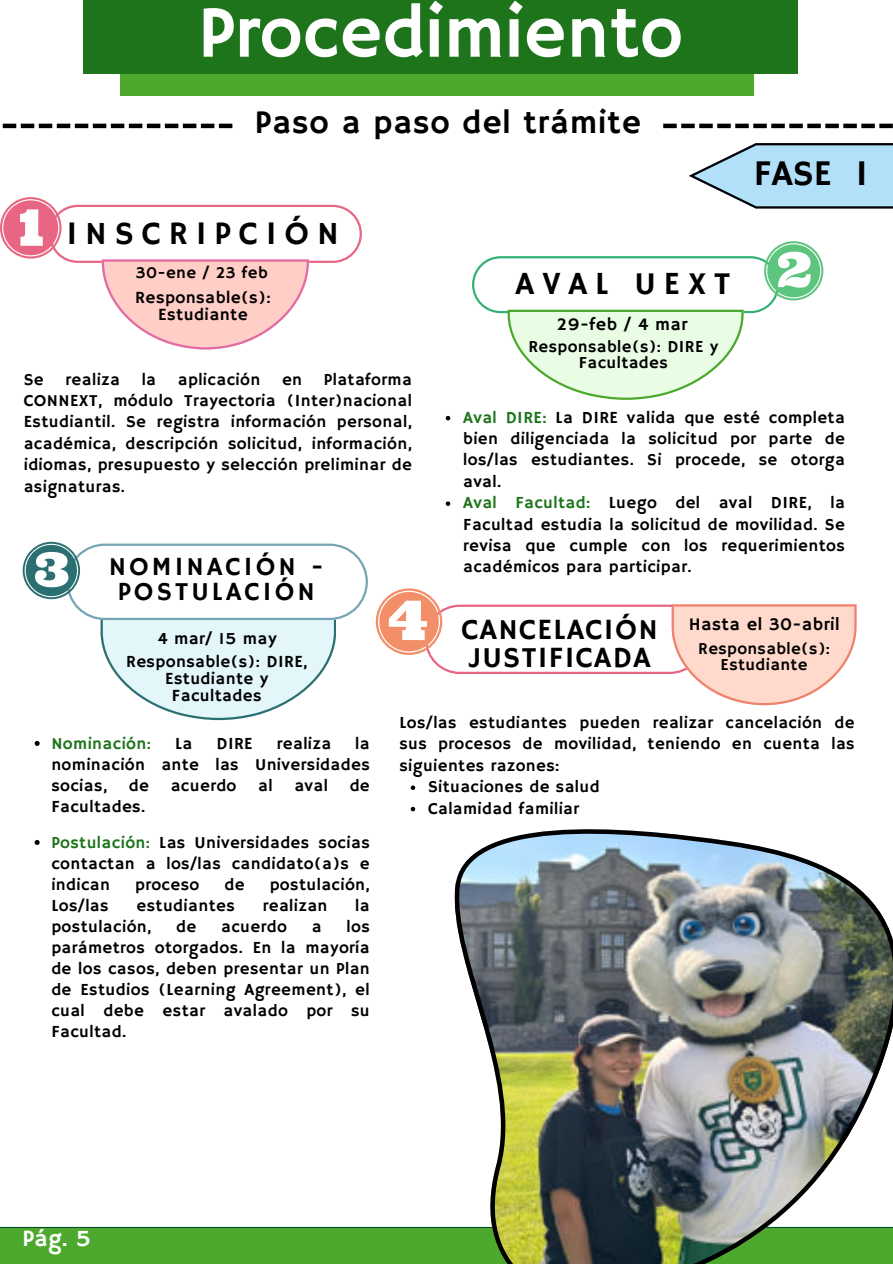
<style>
.page{position:relative;width:893px;height:1264px;background:#fff}
.page>*{position:absolute;margin:0;border:0;box-sizing:border-box;transform-origin:0 0}
.t1{font:73.5px "Hammersmith One";color:#fff}
.t2{font:36px "Hammersmith One";color:#000}
.t3{font:33px "Hammersmith One";letter-spacing:.025em;color:#000}
.t4{font:32.85px "Hammersmith One";letter-spacing:.24em;color:#000}
.t5{font:32.1px "Hammersmith One";letter-spacing:.24em;color:#000}
.t6{font:29.25px/27.8px "Hammersmith One";letter-spacing:.045em;color:#000}
.t7{font:26.25px "Hammersmith One";letter-spacing:.12em;color:#000}
.t8{font:800 23.55px "Lato";color:#fff}
.t9{font:23.55px "Hammersmith One";color:#fff}
.t10{font:18px "Hammersmith One";letter-spacing:.025em;color:#000}
.t11{font:17.85px "Hammersmith One";letter-spacing:.025em;color:#000}
.t12{font:17.1px/16.8px "Hammersmith One";letter-spacing:.025em;color:#000;text-align:center}
.t13{font:16.95px/16.8px "Hammersmith One";letter-spacing:.025em;color:#000;text-align:center}
.t14{font:16.8px/21px "Hammersmith One";letter-spacing:.025em;color:#000}
.t15{font:16.8px "Hammersmith One";letter-spacing:.025em;color:#1d741b}
.t16{font:16.65px/15.8px "Hammersmith One";letter-spacing:.025em;color:#000;text-align:center}
.s1{color:#1d741b}
</style>
<div class="page">
<div style="left:120px;top:0;width:633px;height:96px;background:#4da82e"></div>
<svg style="left:0;top:197px;width:362px;height:152px"></svg>
<svg style="left:472px;top:241px;width:351px;height:159px"></svg>
<svg style="left:445px;top:416px;width:5px;height:4px"></svg>
<svg style="left:445px;top:501px;width:5px;height:5px"></svg>
<svg style="left:23px;top:542px;width:345px;height:178px"></svg>
<div style="left:0;top:1226px;width:892px;height:37px;background:#0f4531"></div>
<svg style="left:376px;top:588px;width:480px;height:117px"></svg>
<svg style="left:410px;top:785px;width:5px;height:5px"></svg>
<svg style="left:410px;top:806px;width:5px;height:5px"></svg>
<div style="left:0;top:1228px;width:892px;height:35px;background:#4da82e"></div>
<div style="left:83px;top:0;width:714px;height:73px;background:#1d741b"></div>
<svg style="left:2px;top:124px;width:230px;height:4px"></svg>
<svg style="left:663px;top:124px;width:229px;height:4px"></svg>
<img style="left:454px;top:829px;width:438px;height:434px">
<svg style="left:689px;top:143px;width:203px;height:65px"></svg>
<svg style="left:35px;top:741px;width:5px;height:5px"></svg>
<svg style="left:35px;top:840px;width:5px;height:5px"></svg>
<h1 class="t1" style="left:198px;top:-9px;width:486px">Procedimiento</h1>
<h3 class="t3" style="left:255px;top:103px;width:387px">Paso a paso del trámite</h3>
<h3 class="t4" style="left:66px;top:214px;width:274px">INSCRIPCIÓN</h3>
<p class="t16" style="left:136px;top:266px;width:133px">30-ene / 23 feb</p>
<p class="t12" style="left:135px;top:290px;width:137px">Responsable(s):<br>Estudiante</p>
<h3 class="t5" style="left:515px;top:265px;width:216px">AVAL UEXT</h3>
<p class="t11" style="left:557px;top:313px;width:132px">29-feb / 4 mar</p>
<p class="t14" style="left:528px;top:340px;width:191px;line-height:15.8px;text-align:center">Responsable(s): DIRE y<br>Facultades</p>
<h2 class="t2" style="left:753px;top:152px;width:115px">FASE I</h2>
<p class="t14" style="left:24px;top:369px;width:22px">Se</p>
<p class="t14" style="left:65px;top:369px;width:56px">realiza</p>
<p class="t14" style="left:142px;top:369px;width:16px">la</p>
<p class="t14" style="left:178px;top:369px;width:84px">aplicación</p>
<p class="t14" style="left:282px;top:369px;width:22px">en</p>
<p class="t14" style="left:24px;top:369px;width:389px;text-align:justify;text-indent:300px">Plataforma CONNEXT, módulo Trayectoria (Inter)nacional Estudiantil. Se registra información personal, académica, descripción solicitud, información, idiomas, presupuesto y selección preliminar de asignaturas.</p>
<p class="t14" style="left:463px;top:407px;width:383px;line-height:21.5px"><span class="s1">Aval DIRE:</span> La DIRE valida que esté completa bien diligenciada la solicitud por parte de los/las estudiantes. Si procede, se otorga aval.<br><span class="s1">Aval Facultad:</span> Luego del aval DIRE, la Facultad estudia la solicitud de movilidad. Se revisa que cumple con los requerimientos</p>
<h3 class="t7" style="left:109px;top:551px;width:217px">NOMINACIÓN -</h3>
<p class="t14" style="left:463px;top:557px;width:230px">académicos para participar.</p>
<h3 class="t7" style="left:118px;top:576px;width:199px">POSTULACIÓN</h3>
<p class="t12" style="left:158px;top:631px;width:120px">4 mar/ 15 may</p>
<p class="t13" style="left:126px;top:654px;width:183px">Responsable(s): DIRE,<br>Estudiante y<br>Facultades</p>
<h3 class="t6" style="left:461px;top:617px;width:198px">CANCELACIÓN<br>JUSTIFICADA</h3>
<p class="t10" style="left:688px;top:613px;width:152px">Hasta el 30-abril</p>
<p class="t16" style="left:698px;top:641px;width:133px">Responsable(s):<br>Estudiante</p>
<p class="t15" style="left:51px;top:733px;width:101px">Nominación:</p>
<p class="t14" style="left:175px;top:733px;width:19px">La</p>
<p class="t14" style="left:216px;top:733px;width:38px">DIRE</p>
<p class="t14" style="left:277px;top:733px;width:56px">realiza</p>
<p class="t14" style="left:51px;top:733px;width:320px;text-align:justify;text-indent:304px">la nominación ante las Universidades socias,</p>
<p class="t14" style="left:129px;top:775px;width:22px">de</p>
<p class="t14" style="left:171px;top:775px;width:67px">acuerdo</p>
<p class="t14" style="left:258px;top:775px;width:16px">al</p>
<p class="t14" style="left:294px;top:775px;width:35px">aval</p>
<p class="t14" style="left:349px;top:775px;width:22px">de</p>
<p class="t14" style="left:51px;top:789px;width:320px;line-height:36px">Facultades.<br><span class="s1">Postulación:</span> Las Universidades socias</p>
<p class="t14" style="left:51px;top:853px;width:320px">contactan a los/las candidato(a)s e indican</p>
<p class="t14" style="left:135px;top:874px;width:66px">proceso</p>
<p class="t14" style="left:224px;top:874px;width:22px">de</p>
<p class="t14" style="left:270px;top:874px;width:102px">postulación,</p>
<p class="t14" style="left:51px;top:895px;width:59px">Los/las</p>
<p class="t14" style="left:136px;top:895px;width:100px">estudiantes</p>
<p class="t14" style="left:263px;top:895px;width:66px">realizan</p>
<p class="t14" style="left:355px;top:895px;width:16px">la</p>
<p class="t14" style="left:51px;top:916px;width:102px">postulación,</p>
<p class="t14" style="left:176px;top:916px;width:22px">de</p>
<p class="t14" style="left:221px;top:916px;width:67px">acuerdo</p>
<p class="t14" style="left:312px;top:916px;width:11px">a</p>
<p class="t14" style="left:51px;top:916px;width:320px;text-align:justify;text-indent:295px">los parámetros otorgados. En la mayoría de los casos, deben presentar un Plan de Estudios (Learning Agreement), el cual debe estar avalado por su Facultad.</p>
<p class="t14" style="left:399px;top:713px;width:456px">Los/las estudiantes pueden realizar cancelación de</p>
<p class="t14" style="left:399px;top:734px;width:456px">sus procesos de movilidad, teniendo en cuenta las</p>
<p class="t14" style="left:399px;top:755px;width:161px">siguientes razones:</p>
<p class="t14" style="left:428px;top:777px;width:173px">Situaciones de salud</p>
<p class="t14" style="left:428px;top:798px;width:152px">Calamidad familiar</p>
<h3 class="t9" style="left:23px;top:1224px;width:70px">Pág. 5</h3>
<h3 class="t8" style="left:18px;top:1221px;width:66px">P g. 3</h3>
<h3 class="t8" style="left:7px;top:1224px;width:66px">Pág. 5</h3>
</div>
